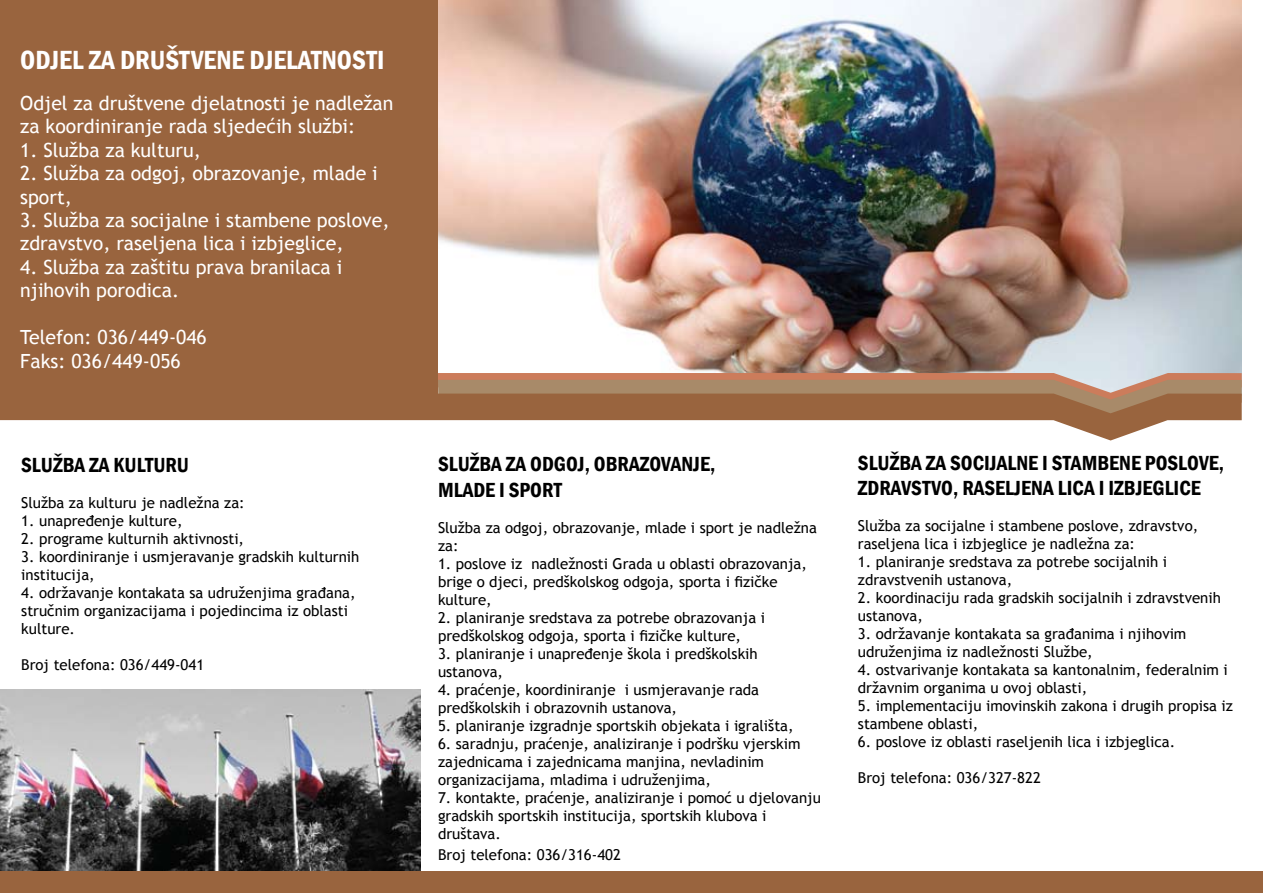
<style>
.page{position:relative;width:1263px;height:893px;background:#fff}
.page>*{position:absolute;margin:0;border:0;box-sizing:border-box;transform-origin:0 0}
.t1{font:600 condensed 27px "Franklin Gothic";color:#fff}
.t2{font:600 condensed 21px/25.2px "Franklin Gothic";color:#000}
.t3{font:19.5px/23.4px "Trebuchet MS";color:#fff}
.t4{font:15px/18px "Trebuchet MS";color:#000}
</style>
<div class="page">
<div style="left:0;top:0;width:444px;height:404px;background:#99643e"></div>
<img style="left:438px;top:0;width:804px;height:373px">
<svg style="left:438px;top:373px;width:804px;height:21px;background:#b68b6c"></svg>
<svg style="left:0;top:394px;width:1242px;height:46px;fill:#99643e"></svg>
<img style="left:0;top:690px;width:421px;height:182px">
<div style="left:0;top:872px;width:1263px;height:21px;background:#99643e"></div>
<h1 class="t1" style="left:20px;top:42px;width:366px">ODJEL ZA DRUŠTVENE DJELATNOSTI</h1>
<h3 class="t3" style="left:20px;top:92px;width:375px">Odjel za društvene djelatnosti je nadležan za koordiniranje rada sljedećih službi:</h3>
<h3 class="t3" style="left:20px;top:139px;width:182px">1. Služba za kulturu,</h3>
<h3 class="t3" style="left:20px;top:162px;width:359px">2. Služba za odgoj, obrazovanje, mlade i sport,</h3>
<h3 class="t3" style="left:20px;top:209px;width:371px">3. Služba za socijalne i stambene poslove, zdravstvo, raseljena lica i izbjeglice,</h3>
<h3 class="t3" style="left:20px;top:256px;width:324px">4. Služba za zaštitu prava branilaca i njihovih porodica.</h3>
<h3 class="t3" style="left:20px;top:326px;width:188px">Telefon: 036/449-046<br>Faks: 036/449-056</h3>
<h2 class="t2" style="left:21px;top:452px;width:169px">SLUŽBA ZA KULTURU</h2>
<p class="t4" style="left:21px;top:493px;width:225px">Služba za kulturu je nadležna za:</p>
<p class="t4" style="left:21px;top:511px;width:163px">1. unapređenje kulture,</p>
<p class="t4" style="left:21px;top:529px;width:224px">2. programe kulturnih aktivnosti,</p>
<p class="t4" style="left:21px;top:547px;width:340px">3. koordiniranje i usmjeravanje gradskih kulturnih institucija,</p>
<p class="t4" style="left:21px;top:583px;width:336px">4. održavanje kontakata sa udruženjima građana, stručnim organizacijama i pojedincima iz oblasti kulture.</p>
<p class="t4" style="left:21px;top:655px;width:184px">Broj telefona: 036/449-041</p>
<h2 class="t2" style="left:438px;top:451px;width:279px">SLUŽBA ZA ODGOJ, OBRAZOVANJE,<br>MLADE I SPORT</h2>
<p class="t4" style="left:438px;top:518px;width:380px">Služba za odgoj, obrazovanje, mlade i sport je nadležna za:</p>
<p class="t4" style="left:438px;top:554px;width:370px">1. poslove iz nadležnosti Grada u oblasti obrazovanja, brige o djeci, predškolskog odgoja, sporta i fizičke kulture,</p>
<p class="t4" style="left:438px;top:608px;width:328px">2. planiranje sredstava za potrebe obrazovanja i predškolskog odgoja, sporta i fizičke kulture,</p>
<p class="t4" style="left:438px;top:644px;width:321px">3. planiranje i unapređenje škola i predškolskih ustanova,</p>
<p class="t4" style="left:438px;top:680px;width:323px">4. praćenje, koordiniranje i usmjeravanje rada predškolskih i obrazovnih ustanova,</p>
<p class="t4" style="left:438px;top:716px;width:357px">5. planiranje izgradnje sportskih objekata i igrališta,</p>
<p class="t4" style="left:438px;top:734px;width:364px">6. saradnju, praćenje, analiziranje i podršku vjerskim zajednicama i zajednicama manjina, nevladinim organizacijama, mladima i udruženjima,</p>
<p class="t4" style="left:438px;top:788px;width:384px">7. kontakte, praćenje, analiziranje i pomoć u djelovanju gradskih sportskih institucija, sportskih klubova i društava.</p>
<p class="t4" style="left:438px;top:846px;width:184px">Broj telefona: 036/316-402</p>
<h2 class="t2" style="left:858px;top:450px;width:368px">SLUŽBA ZA SOCIJALNE I STAMBENE POSLOVE,<br>ZDRAVSTVO, RASELJENA LICA I IZBJEGLICE</h2>
<p class="t4" style="left:858px;top:517px;width:342px">Služba za socijalne i stambene poslove, zdravstvo, raseljena lica i izbjeglice je nadležna za:</p>
<p class="t4" style="left:858px;top:553px;width:311px">1. planiranje sredstava za potrebe socijalnih i zdravstvenih ustanova,</p>
<p class="t4" style="left:858px;top:589px;width:364px">2. koordinaciju rada gradskih socijalnih i zdravstvenih ustanova,</p>
<p class="t4" style="left:858px;top:625px;width:330px">3. održavanje kontakata sa građanima i njihovim udruženjima iz nadležnosti Službe,</p>
<p class="t4" style="left:858px;top:661px;width:371px">4. ostvarivanje kontakata sa kantonalnim, federalnim i državnim organima u ovoj oblasti,</p>
<p class="t4" style="left:858px;top:697px;width:376px">5. implementaciju imovinskih zakona i drugih propisa iz stambene oblasti,</p>
<p class="t4" style="left:858px;top:733px;width:319px">6. poslove iz oblasti raseljenih lica i izbjeglica.</p>
<p class="t4" style="left:858px;top:769px;width:184px">Broj telefona: 036/327-822</p>
</div>
